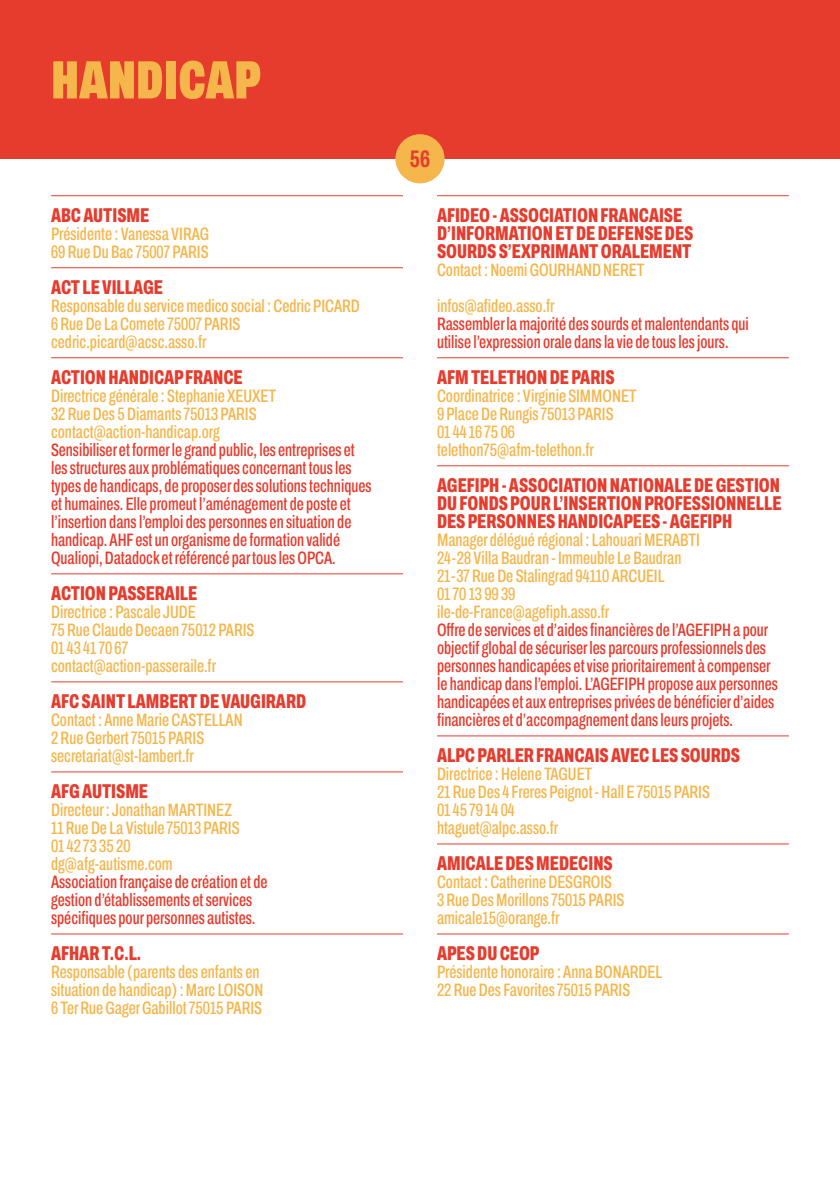
<style>
.page{position:relative;width:840px;height:1191px;background:#fff}
.page>*{position:absolute;margin:0;border:0;box-sizing:border-box;transform-origin:0 0}
.t1{font:900 extra-condensed 54px "Archivo";color:#f5b64b}
.t2{font:700 extra-condensed 24px "Archivo";color:#e63c2d}
.t3{font:800 extra-condensed 20px/18px "Archivo";color:#e63c2d}
.t4{font:500 extra-condensed 18px/18px "Archivo";color:#f5b64b}
.t5{font:500 extra-condensed 18px/18px "Archivo";color:#e63c2d}
</style>
<div class="page">
<div style="left:0;top:0;width:839px;height:159px;background:#e63c2d"></div>
<div style="left:395px;top:134px;width:49px;height:49px;background:#f5b64b;border-radius:50%"></div>
<hr style="left:51px;top:195px;width:352px;height:1px;background:#e63c2d">
<hr style="left:51px;top:267px;width:352px;height:1px;background:#e63c2d">
<hr style="left:51px;top:357px;width:352px;height:1px;background:#e63c2d">
<hr style="left:51px;top:573px;width:352px;height:1px;background:#e63c2d">
<hr style="left:51px;top:681px;width:352px;height:1px;background:#e63c2d">
<hr style="left:51px;top:771px;width:352px;height:1px;background:#e63c2d">
<hr style="left:51px;top:933px;width:352px;height:1px;background:#e63c2d">
<hr style="left:437px;top:195px;width:351px;height:1px;background:#e63c2d">
<hr style="left:437px;top:357px;width:351px;height:1px;background:#e63c2d">
<hr style="left:437px;top:465px;width:351px;height:1px;background:#e63c2d">
<hr style="left:437px;top:735px;width:351px;height:1px;background:#e63c2d">
<hr style="left:437px;top:843px;width:351px;height:1px;background:#e63c2d">
<hr style="left:437px;top:933px;width:351px;height:1px;background:#e63c2d">
<h1 class="t1" style="left:51px;top:39px;width:211px">HANDICAP</h1>
<p class="t3" style="left:51px;top:206px;width:100px">ABC AUTISME</p>
<p class="t4" style="left:51px;top:224px;width:159px">Présidente : Vanessa VIRAG<br>69 Rue Du Bac 75007 PARIS</p>
<p class="t3" style="left:51px;top:278px;width:113px">ACT LE VILLAGE</p>
<p class="t4" style="left:51px;top:296px;width:310px">Responsable du service medico social : Cedric PICARD<br>6 Rue De La Comete 75007 PARIS cedric.picard@acsc.asso.fr</p>
<p class="t3" style="left:51px;top:368px;width:193px">ACTION HANDICAP FRANCE</p>
<p class="t4" style="left:51px;top:386px;width:226px">Directrice générale : Stephanie XEUXET<br>32 Rue Des 5 Diamants 75013 PARIS contact@action-handicap.org</p>
<p class="t5" style="left:51px;top:440px;width:322px">Sensibiliser et former le grand public, les entreprises et les structures aux problématiques concernant tous les types de handicaps, de proposer des solutions techniques et humaines. Elle promeut l’aménagement de poste et l’insertion dans l’emploi des personnes en situation de handicap. AHF est un organisme de formation validé Qualiopi, Datadock et référencé par tous les OPCA.</p>
<p class="t3" style="left:51px;top:584px;width:148px">ACTION PASSERAILE</p>
<p class="t4" style="left:51px;top:602px;width:205px">Directrice : Pascale JUDE<br>75 Rue Claude Decaen 75012 PARIS<br>01 43 41 70 67 contact@action-passeraile.fr</p>
<p class="t3" style="left:51px;top:692px;width:256px">AFC SAINT LAMBERT DE VAUGIRARD</p>
<p class="t4" style="left:51px;top:710px;width:193px">Contact : Anne Marie CASTELLAN<br>2 Rue Gerbert 75015 PARIS secretariat@st-lambert.fr</p>
<p class="t3" style="left:51px;top:782px;width:98px">AFG AUTISME</p>
<p class="t4" style="left:51px;top:800px;width:190px">Directeur : Jonathan MARTINEZ<br>11 Rue De La Vistule 75013 PARIS<br>01 42 73 35 20 dg@afg-autisme.com</p>
<p class="t5" style="left:51px;top:872px;width:218px">Association française de création et de gestion d’établissements et services spécifiques pour personnes autistes.</p>
<p class="t3" style="left:51px;top:944px;width:92px">AFHAR T.C.L.</p>
<p class="t4" style="left:51px;top:962px;width:214px">Responsable (parents des enfants en situation de handicap) : Marc LOISON<br>6 Ter Rue Gager Gabillot 75015 PARIS</p>
<h2 class="t2" style="left:409px;top:141px;width:22px">56</h2>
<p class="t3" style="left:437px;top:206px;width:258px">AFIDEO - ASSOCIATION FRANCAISE<br>D’INFORMATION ET DE DEFENSE DES<br>SOURDS S’EXPRIMANT ORALEMENT</p>
<p class="t4" style="left:437px;top:251px;width:209px;line-height:36px">Contact : Noemi GOURHAND NERET infos@afideo.asso.fr</p>
<p class="t5" style="left:437px;top:314px;width:313px">Rassembler la majorité des sourds et malentendants qui utilise l’expression orale dans la vie de tous les jours.</p>
<p class="t3" style="left:437px;top:368px;width:179px">AFM TELETHON DE PARIS</p>
<p class="t4" style="left:437px;top:386px;width:201px">Coordinatrice : Virginie SIMMONET<br>9 Place De Rungis 75013 PARIS<br>01 44 16 75 06 telethon75@afm-telethon.fr</p>
<p class="t3" style="left:437px;top:476px;width:346px;text-align:justify">AGEFIPH - ASSOCIATION NATIONALE DE GESTION DU FONDS POUR L’INSERTION PROFESSIONNELLE DES PERSONNES HANDICAPEES - AGEFIPH</p>
<p class="t4" style="left:437px;top:530px;width:264px">Manager délégué régional : Lahouari MERABTI 24-28 Villa Baudran - Immeuble Le Baudran 21-37 Rue De Stalingrad 94110 ARCUEIL<br>01 70 13 99 39<br>ile-de-France@agefiph.asso.fr</p>
<p class="t5" style="left:437px;top:620px;width:342px">Offre de services et d’aides financières de l’AGEFIPH a pour objectif global de sécuriser les parcours professionnels des personnes handicapées et vise prioritairement à compenser le handicap dans l’emploi. L’AGEFIPH propose aux personnes handicapées et aux entreprises privées de bénéficier d’aides financières et d’accompagnement dans leurs projets.</p>
<p class="t3" style="left:437px;top:746px;width:304px">ALPC PARLER FRANCAIS AVEC LES SOURDS</p>
<p class="t4" style="left:437px;top:764px;width:274px">Directrice : Helene TAGUET<br>21 Rue Des 4 Freres Peignot - Hall E 75015 PARIS<br>01 45 79 14 04<br>htaguet@alpc.asso.fr</p>
<p class="t3" style="left:437px;top:854px;width:177px">AMICALE DES MEDECINS</p>
<p class="t4" style="left:437px;top:872px;width:189px">Contact : Catherine DESGROIS<br>3 Rue Des Morillons 75015 PARIS amicale15@orange.fr</p>
<p class="t3" style="left:437px;top:944px;width:104px">APES DU CEOP</p>
<p class="t4" style="left:437px;top:962px;width:226px">Présidente honoraire : Anna BONARDEL<br>22 Rue Des Favorites 75015 PARIS</p>
</div>
